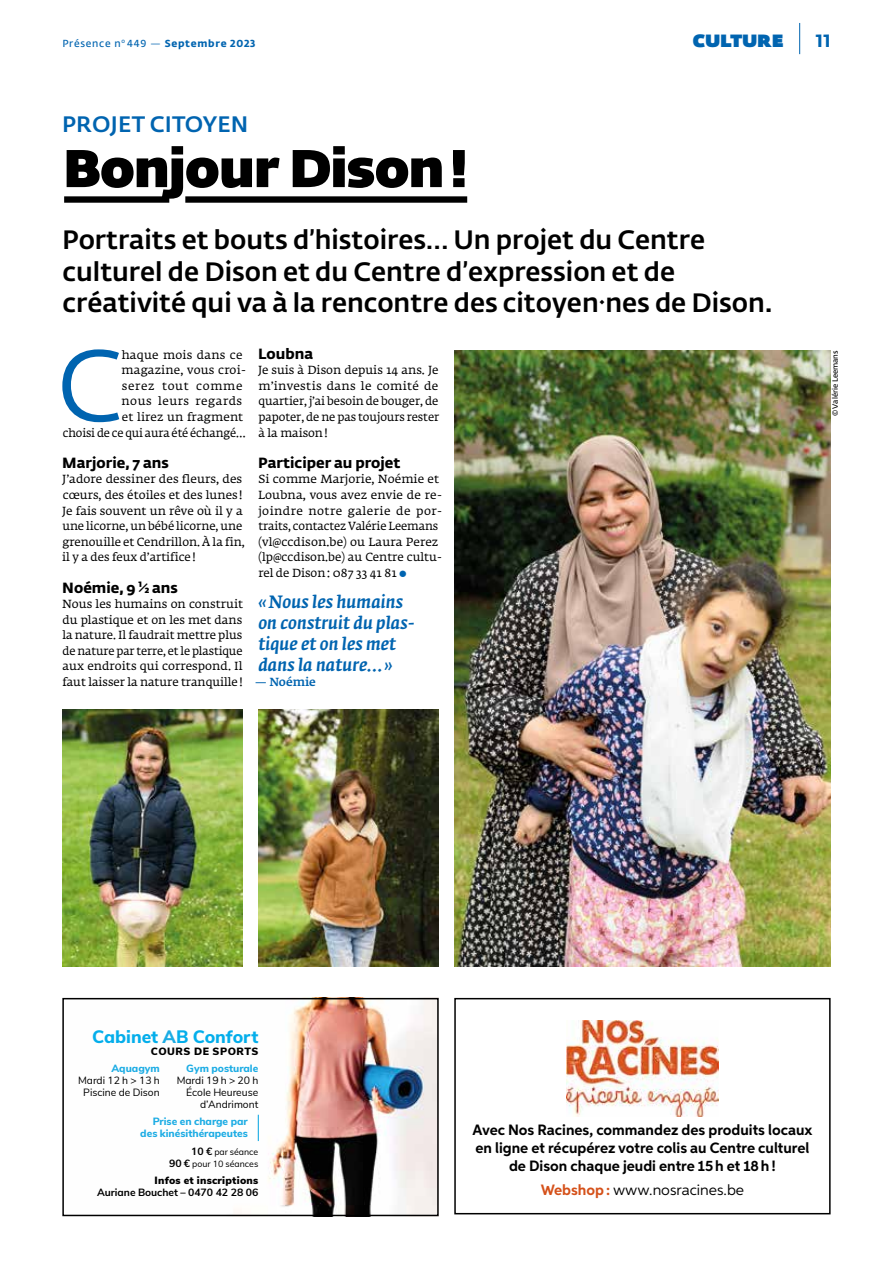
<style>
.page{position:relative;width:893px;height:1263px;background:#fff}
.page>*{position:absolute;margin:0;border:0;box-sizing:border-box;transform-origin:0 0}
.t1{font:99.9px "Fedra Sans Alt Std";color:#0064b0}
.t2{font:800 52.5px "Fedra Sans Dis Std";color:#000}
.t3{font:500 26.25px/31.2px "Fedra Sans Std";color:#000}
.t4{font:500 22.2px "Fedra Sans Alt Std";letter-spacing:.01em;color:#0064b0}
.t5{font:800 18px "Nunito Sans";color:#04aeeb}
.t6{font:italic 500 17.7px/20.9px "Fedra Serif A Std";color:#0064b0}
.t7{font:900 17.7px "Fedra Sans Dis Std";letter-spacing:.05em;color:#0064b0}
.t8{font:700 17.7px "Fedra Sans Std";color:#0064b0}
.t9{font:700 15px/18px "Neutro";color:#000;text-align:center}
.t10{font:15px "Neutro";color:#000}
.t11{font:700 14.7px "Fedra Sans Std";color:#000}
.t12{font:11.7px/15.6px "Fedra Serif A Std";color:#000}
.t13{font:11.7px "Fedra Serif A Std";letter-spacing:.045em;color:#000}
.t14{font:11.7px "Fedra Serif A Std";letter-spacing:.02em;color:#000}
.t15{font:11.7px "Fedra Serif A Std";letter-spacing:.06em;color:#000}
.t16{font:500 11.7px "Fedra Serif A Std";color:#0064b0}
.t17{font:10.5px/12px "Nunito Sans";color:#000;text-align:center}
.t18{font:800 10.5px/12px "Nunito Sans";color:#1cace4;text-align:right}
.t19{font:700 10.5px "Nunito Sans";color:#000}
.t20{font:900 10.5px "Nunito Sans";letter-spacing:.025em;color:#000}
.t21{font:900 10.5px "Nunito Sans";letter-spacing:.05em;color:#000}
.t22{font:700 10.2px "Fedra Sans Std";letter-spacing:.07em;color:#0064b0}
.t23{font:9px/12px "Nunito Sans";color:#000;text-align:right}
.t24{font:600 7.5px "Fedra Sans Std";color:#000}
.s1{font-weight:600}
.s2{font-family:"Fedra Serif A Std";font-weight:400}
.s3{color:#0064b0}
.s4{color:#1cace4}
.s5{font-weight:700;font-size:10.5px}
.s6{font-weight:700;color:#d5511a}
</style>
<div class="page">
<div style="left:64px;top:196px;width:105px;height:7px;background:#000"></div>
<div style="left:185px;top:196px;width:282px;height:7px;background:#000"></div>
<img style="left:454px;top:350px;width:377px;height:617px">
<img style="left:62px;top:709px;width:181px;height:258px">
<img style="left:258px;top:709px;width:181px;height:258px">
<img style="left:566px;top:1020px;width:152px;height:97px">
<div style="left:454px;top:998px;width:377px;height:216px;border:2px solid #000"></div>
<img style="left:257px;top:1001px;width:179px;height:212px">
<div style="left:62px;top:998px;width:377px;height:218px;border:2px solid #000"></div>
<svg style="left:258px;top:1115px;width:1px;height:26px"></svg>
<hr style="left:799px;top:23px;width:1px;height:31px;background:#0064b0">
<p class="t22" style="left:62px;top:37px;width:195px"><span class="s1">Présence n</span><sup>o</sup> <span class="s1">449</span> <span class="s2">—</span> Septembre 2023</p>
<h3 class="t7" style="left:693px;top:25px;width:92px">CULTURE</h3>
<h3 class="t8" style="left:816px;top:29px;width:16px">11</h3>
<h3 class="t4" style="left:62px;top:110px;width:188px">PROJET CITOYEN</h3>
<h2 class="t2" style="left:64px;top:126px;width:405px">Bonjour Dison!</h2>
<h3 class="t3" style="left:62px;top:225px;width:712px">Portraits et bouts d’histoires… Un projet du Centre culturel de Dison et du Centre d’expression et de créativité qui va à la rencontre des citoyen·nes de Dison.</h3>
<h1 class="t1" style="left:57px;top:324px;width:66px">C</h1>
<p class="t14" style="left:122px;top:347px;width:122px">haque mois dans ce</p>
<p class="t11" style="left:258px;top:344px;width:56px">Loubna</p>
<p class="t12" style="left:258px;top:363px;width:183px;text-align:justify">Je suis à Dison depuis 14 ans. Je m’investis dans le comité de quartier, j’ai besoin de bouger, de papoter, de ne pas toujours rester à la maison!</p>
<p class="t11" style="left:258px;top:453px;width:144px">Participer au projet</p>
<p class="t12" style="left:258px;top:472px;width:186px">Si comme Marjorie, Noémie et<br>Loubna, vous avez envie de re&shy;joindre notre galerie de por&shy;traits, contactez Valérie Leemans (vl@ccdison.be) ou Laura Perez (lp@ccdison.be) au Centre cultu&shy;rel de Dison: 087 33 41 81<span class="s3">●</span></p>
<h3 class="t6" style="left:258px;top:592px;width:158px">«Nous les humains on construit du plas&shy;tique et on les met dans la nature…»</h3>
<p class="t16" style="left:255px;top:674px;width:62px">— Noémie</p>
<p class="t12" style="left:122px;top:363px;width:126px">magazine, vous croi-</p>
<p class="t15" style="left:122px;top:378px;width:122px">serez tout comme</p>
<p class="t13" style="left:122px;top:394px;width:122px">nous leurs regards</p>
<p class="t12" style="left:122px;top:410px;width:123px">et lirez un fragment</p>
<p class="t12" style="left:63px;top:426px;width:184px">choisi de ce qui aura été échangé…</p>
<p class="t11" style="left:62px;top:453px;width:108px">Marjorie, 7 ans</p>
<p class="t12" style="left:62px;top:472px;width:184px">J’adore dessiner des fleurs, des cœurs, des étoiles et des lunes !<br>Je fais souvent un rêve où il y a une licorne, un bébé licorne, une grenouille et Cendrillon. À la fin, il y a des feux d’artifice!</p>
<p class="t11" style="left:62px;top:578px;width:117px">Noémie, 9 1/2 ans</p>
<p class="t12" style="left:62px;top:597px;width:183px;text-align:justify">Nous les humains on construit du plastique et on les met dans la nature. Il faudrait mettre plus de nature par terre, et le plastique aux endroits qui correspond. Il faut laisser la nature tranquille!</p>
<p class="t24" style="left:831px;top:416px;width:67px;rotate:-90deg">© Valérie Leemans</p>
<h3 class="t5" style="left:92px;top:1023px;width:168px">Cabinet <span class="s4">A</span>B Confort</h3>
<p class="t21" style="left:151px;top:1043px;width:109px">COURS DE SPORTS</p>
<p class="t18" style="left:111px;top:1062px;width:50px">Aquagym</p>
<p class="t17" style="left:78px;top:1074px;width:83px">Mardi 12 h &gt; 13 h<br>Piscine de Dison</p>
<p class="t18" style="left:186px;top:1062px;width:73px">Gym posturale</p>
<p class="t17" style="left:177px;top:1074px;width:83px;text-align:right">Mardi 19 h &gt; 20 h<br>École Heureuse d’Andrimont</p>
<p class="t18" style="left:140px;top:1115px;width:109px">Prise en charge par des kinésithérapeutes</p>
<p class="t23" style="left:169px;top:1145px;width:91px"><span class="s5">10 €</span> par séance<br><span class="s5">90 €</span> pour 10 séances</p>
<p class="t20" style="left:155px;top:1172px;width:105px">Infos et inscriptions</p>
<p class="t19" style="left:97px;top:1184px;width:163px">Auriane Bouchet – 0470 42 28 06</p>
<p class="t9" style="left:472px;top:1121px;width:342px">Avec Nos Racines, commandez des produits locaux en ligne et récupérez votre colis au Centre culturel de Dison chaque jeudi entre 15h et 18h!</p>
<p class="t10" style="left:541px;top:1181px;width:205px"><span class="s6">Webshop:</span> www.nosracines.be</p>
</div>
